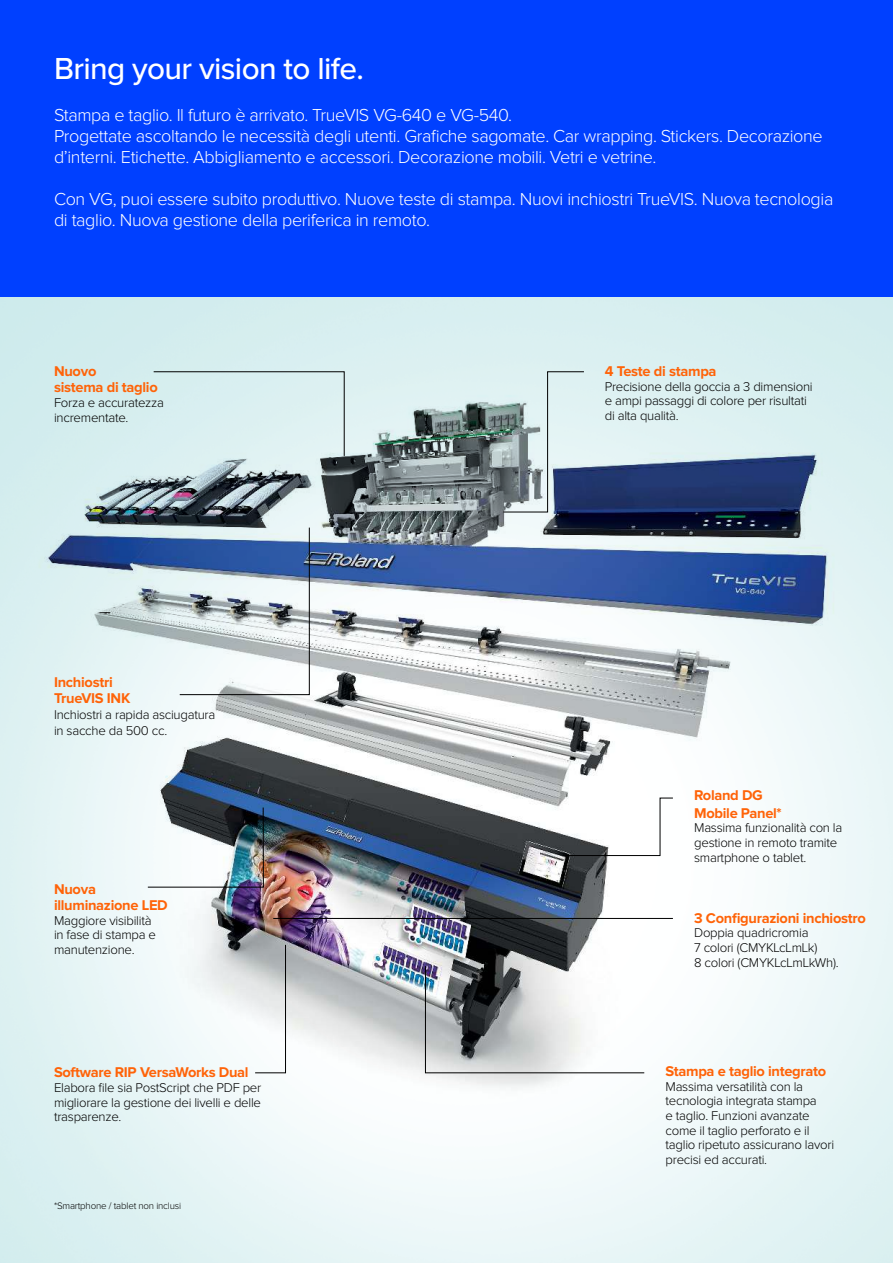
<style>
.page{position:relative;width:893px;height:1263px;background:#fff}
.page>*{position:absolute;margin:0;border:0;box-sizing:border-box;transform-origin:0 0}
.t1{font:500 31.5px "Proxima Nova";letter-spacing:-.02em;color:#fff}
.t2{font:300 18px/21px "Proxima Nova";letter-spacing:-.02em;color:#fff}
.t3{font:700 14.7px/16.2px "Proxima Nova";letter-spacing:-.02em;color:#ff6308}
.t4{font:300 13.2px/14.7px "Proxima Nova";letter-spacing:-.02em;color:#000}
.t5{font:300 9.75px "Proxima Nova";letter-spacing:-.02em;color:#000}
</style>
<div class="page">
<div style="left:0;top:0;width:893px;height:298px;background:#0040ff"></div>
<img style="left:4px;top:372px;width:864px;height:777px">
<div style="left:153px;top:371px;width:192px;height:85px;background:#dbf0f1"></div>
<svg style="left:179px;top:527px;width:131px;height:168px"></svg>
<svg style="left:255px;top:944px;width:31px;height:129px"></svg>
<svg style="left:425px;top:966px;width:220px;height:107px"></svg>
<hr style="left:273px;top:918px;width:400px;height:1px;background:#000">
<svg style="left:503px;top:371px;width:81px;height:141px;background:#aebdc4"></svg>
<svg style="left:565px;top:798px;width:108px;height:58px"></svg>
<img style="left:147px;top:807px;width:117px;height:80px">
<h1 class="t1" style="left:54px;top:55px;width:311px">Bring your vision to life.</h1>
<p class="t2" style="left:54px;top:105px;width:770px">Stampa e taglio. Il futuro è arrivato. TrueVIS VG-640 e VG-540.<br>Progettate ascoltando le necessità degli utenti. Grafiche sagomate. Car wrapping. Stickers. Decorazione d’interni. Etichette. Abbigliamento e accessori. Decorazione mobili. Vetri e vetrine.</p>
<h2 class="t2" style="left:54px;top:189px;width:781px">Con VG, puoi essere subito produttivo. Nuove teste di stampa. Nuovi inchiostri TrueVIS. Nuova tecnologia di taglio. Nuova gestione della periferica in remoto.</h2>
<p class="t3" style="left:54px;top:364px;width:105px">Nuovo<br>sistema di taglio</p>
<p class="t4" style="left:54px;top:395px;width:111px">Forza e accuratezza incrementate.</p>
<p class="t3" style="left:54px;top:675px;width:78px">Inchiostri<br>TrueVIS INK</p>
<p class="t4" style="left:54px;top:707px;width:163px;line-height:16.2px">Inchiostri a rapida asciugatura in sacche da 500 cc.</p>
<p class="t3" style="left:54px;top:882px;width:115px">Nuova illuminazione LED</p>
<p class="t4" style="left:54px;top:913px;width:103px">Maggiore visibilità in fase di stampa e manutenzione.</p>
<p class="t3" style="left:54px;top:1065px;width:196px">Software RIP VersaWorks Dual</p>
<p class="t4" style="left:54px;top:1080px;width:209px;text-align:justify">Elabora file sia PostScript che PDF per migliorare la gestione dei livelli e delle trasparenze.</p>
<p class="t5" style="left:54px;top:1201px;width:129px">*Smartphone / tablet non inclusi</p>
<p class="t3" style="left:605px;top:364px;width:113px">4 Teste di stampa</p>
<p class="t4" style="left:605px;top:379px;width:209px">Precisione della goccia a 3 dimensioni e ampi passaggi di colore per risultati di alta qualità.</p>
<p class="t3" style="left:694px;top:787px;width:89px;line-height:17.5px">Roland DG<br>Mobile Panel*</p>
<p class="t4" style="left:694px;top:821px;width:150px">Massima funzionalità con la gestione in remoto tramite smartphone o tablet.</p>
<p class="t3" style="left:694px;top:910px;width:173px">3 Configurazioni inchiostro</p>
<p class="t4" style="left:694px;top:926px;width:146px">Doppia quadricromia<br>7 colori (CMYKLcLmLk)<br>8 colori (CMYKLcLmLkWh).</p>
<p class="t3" style="left:665px;top:1064px;width:162px">Stampa e taglio integrato</p>
<p class="t4" style="left:665px;top:1079px;width:170px">Massima versatilità con la tecnologia integrata stampa<br>e taglio. Funzioni avanzate come il taglio perforato e il taglio ripetuto assicurano lavori precisi ed accurati.</p>
</div>
